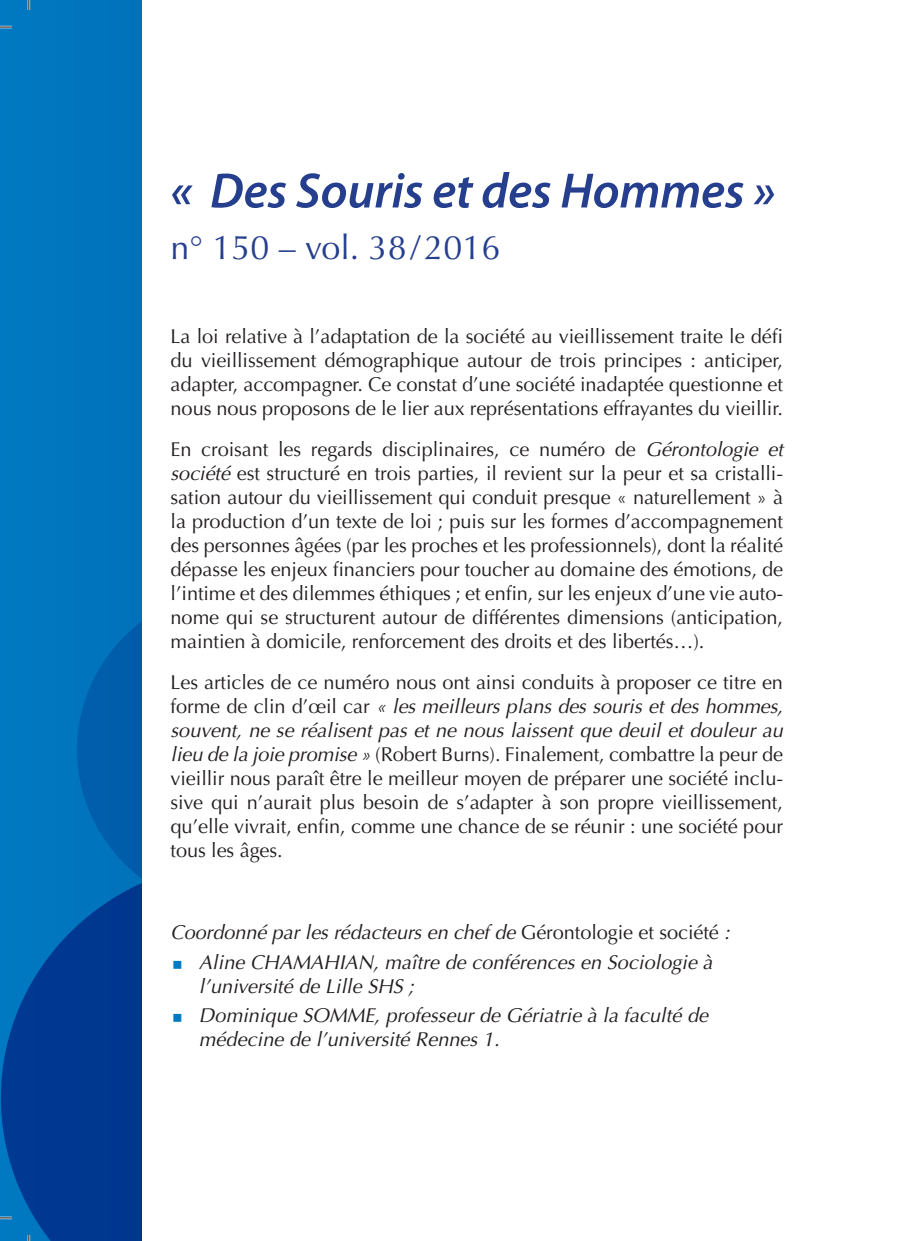
<style>
.page{position:relative;width:918px;height:1241px;background:#fff}
.page>*{position:absolute;margin:0;border:0;box-sizing:border-box;transform-origin:0 0}
.t1{font:italic 600 50px "Myriad Pro";letter-spacing:-.005em;color:#253f8e}
.t2{font:34px "Optima";color:#253f8e}
.t3{font:20px/24px "Optima";letter-spacing:-.005em;color:#231f20;text-align:justify}
.t4{font:italic 20px/29.6px "Optima";color:#231f20;text-align:center}
.s1{font-style:italic}
.s2{font-style:normal}
</style>
<div class="page">
<div style="left:1px;top:0;width:917px;height:1241px;background:#0076be"></div>
<div style="left:77px;top:586px;width:337px;height:327px;background:#005dab;border-radius:50%"></div>
<svg style="left:1px;top:861px;width:141px;height:380px;fill:#003791"></svg>
<div style="left:142px;top:0;width:776px;height:1241px;background:#fff"></div>
<svg style="left:0;top:26px;width:12px;height:2px"></svg>
<svg style="left:0;top:1216px;width:12px;height:3px"></svg>
<svg style="left:28px;top:0;width:2px;height:10px"></svg>
<svg style="left:28px;top:1235px;width:2px;height:6px"></svg>
<h1 class="t1" style="left:171px;top:159px;width:606px">« Des Souris et des Hommes »</h1>
<h2 class="t2" style="left:171px;top:228px;width:331px">n° 150 – vol. 38/2016</h2>
<p class="t3" style="left:171px;top:324px;width:614px">La loi relative à l’adaptation de la société au vieillissement traite le défi du vieillissement démographique autour de trois principes : anticiper, adapter, accompagner. Ce constat d’une société inadaptée questionne et nous nous proposons de le lier aux représentations effrayantes du vieillir.</p>
<p class="t3" style="left:171px;top:437px;width:614px">En croisant les regards disciplinaires, ce numéro de <span class="s1">Gérontologie et société</span> est structuré en trois parties, il revient sur la peur et sa cristalli&shy;sation autour du vieillissement qui conduit presque « naturellement » à la production d’un texte de loi ; puis sur les formes d’accompagnement des personnes âgées (par les proches et les professionnels), dont la réalité dépasse les enjeux financiers pour toucher au domaine des émotions, de l’intime et des dilemmes éthiques ; et enfin, sur les enjeux d’une vie auto&shy;nome qui se structurent autour de différentes dimensions (anticipation, maintien à domicile, renforcement des droits et des libertés…).</p>
<p class="t3" style="left:171px;top:670px;width:614px">Les articles de ce numéro nous ont ainsi conduits à proposer ce titre en forme de clin d’œil car <span class="s1">« les meilleurs plans des souris et des hommes, souvent, ne se réalisent pas et ne nous laissent que deuil et douleur au lieu de la joie promise »</span> (Robert Burns). Finalement, combattre la peur de vieillir nous paraît être le meilleur moyen de préparer une société inclu&shy;sive qui n’aurait plus besoin de s’adapter à son propre vieillissement, qu’elle vivrait, enfin, comme une chance de se réunir : une société pour tous les âges.</p>
<p class="t4" style="left:171px;top:917px;width:561px">Coordonné par les rédacteurs en chef de <span class="s2">Gérontologie et société</span> :<br>Aline CHAMAHIAN, maître de conférences en Sociologie à</p>
<p class="t4" style="left:199px;top:971px;width:511px;text-align:left">l’université de Lille SHS ;<br>Dominique SOMME, professeur de Gériatrie à la faculté de</p>
<p class="t4" style="left:199px;top:1025px;width:302px">médecine de l’université Rennes 1.</p>
</div>
